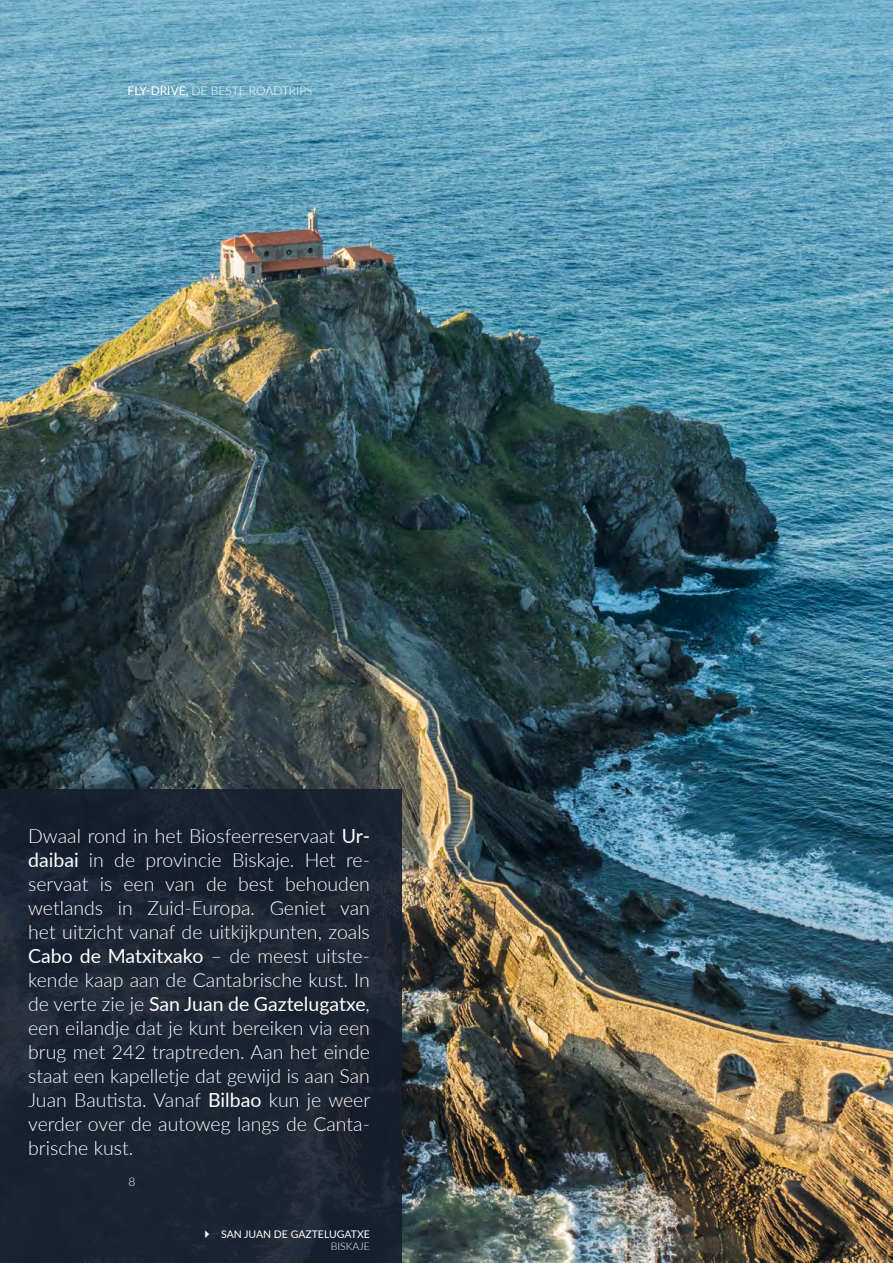
<style>
.page{position:relative;width:893px;height:1263px;background:#fff}
.page>*{position:absolute;margin:0;border:0;box-sizing:border-box;transform-origin:0 0}
.Body{font:300 19.5px/24px "Lato";color:#fff;text-align:justify}
.t1{font:300 12px "Lato";color:#fff}
.t2{font:10.5px "Lato";color:#fff}
.SUBPIE_ARRIBA{font:300 10.5px "Lato";color:#fff}
.s1{font-weight:400}
</style>
<div class="page">
<img style="left:0;top:0;width:893px;height:1263px">
<div style="left:0;top:789px;width:402px;height:474px;background:#161e2e"></div>
<p class="t1" style="left:128px;top:82px;width:187px"><span class="s1">FLY-DRIVE,</span> DE BESTE ROADTRIPS</p>
<p class="Body" style="left:28px;top:823px;width:344px">Dwaal rond in het Biosfeerreservaat <span class="s1">Ur&shy;daibai</span> in de provincie Biskaje. Het re&shy;servaat is een van de best behouden wetlands in Zuid-Europa. Geniet van het uitzicht vanaf de uitkijkpunten, zoals <span class="s1">Cabo de Matxitxako</span> – de meest uitste&shy;kende kaap aan de Cantabrische kust. In de verte zie je <span class="s1">San Juan de Gaztelugatxe</span>, een eilandje dat je kunt bereiken via een brug met 242 traptreden. Aan het einde staat een kapelletje dat gewijd is aan San Juan Bautista. Vanaf <span class="s1">Bilbao</span> kun je weer verder over de autoweg langs de Canta&shy;brische kust.</p>
<p class="t1" style="left:128px;top:1173px;width:8px">8</p>
<p class="t2" style="left:221px;top:1226px;width:150px">SAN JUAN DE GAZTELUGATXE</p>
<p class="SUBPIE_ARRIBA" style="left:331px;top:1239px;width:40px">BISKAJE</p>
</div>
